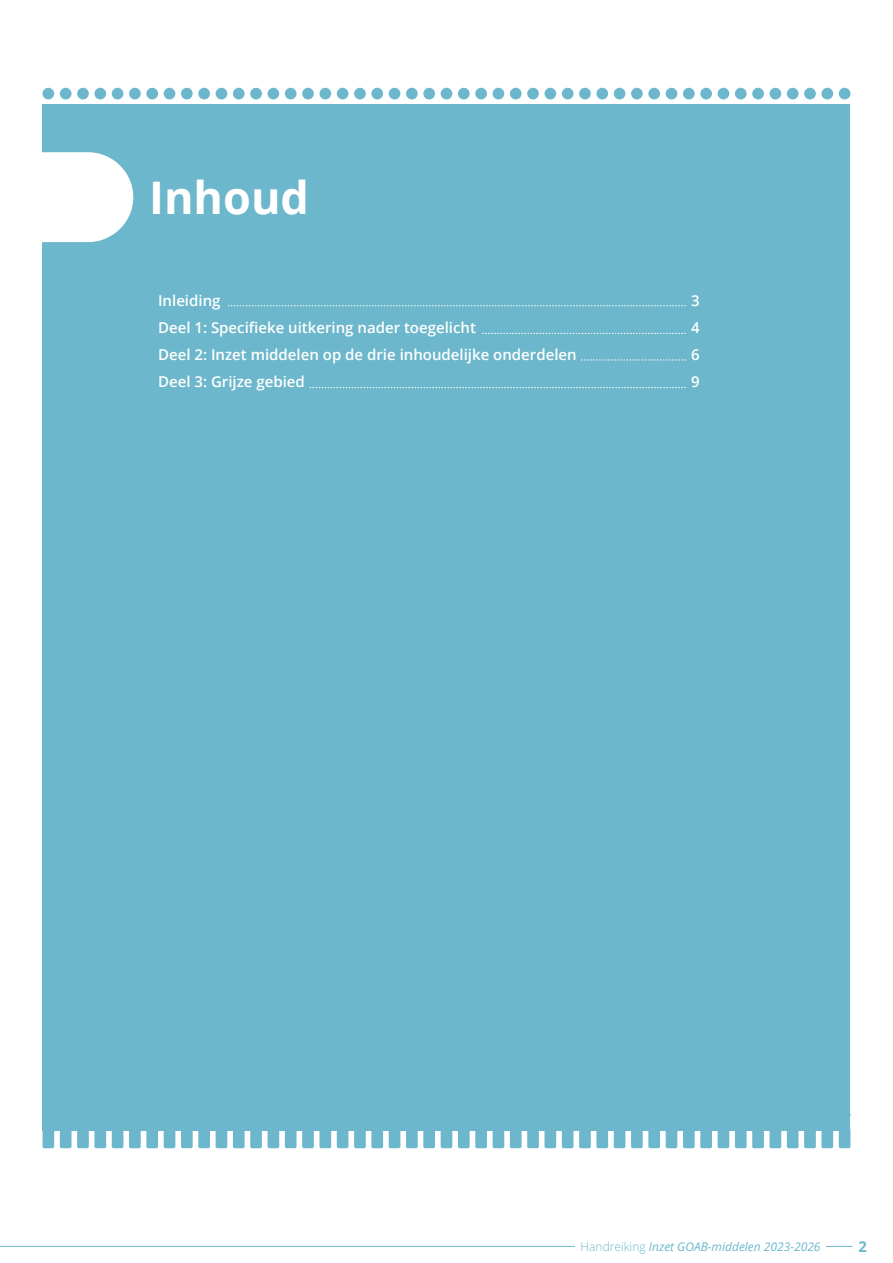
<style>
.page{position:relative;width:893px;height:1263px;background:#fff}
.page>*{position:absolute;margin:0;border:0;box-sizing:border-box;transform-origin:0 0}
.t1{font:700 45px "Open Sans";color:#fff}
.t2{font:600 15px "Open Sans";color:#fff}
.t3{font:700 15px "Open Sans";color:#6cb7cb}
.t4{font:italic 12px "Open Sans";color:#6cb7cb}
.s1{font-weight:300;font-style:normal}
</style>
<div class="page">
<div style="left:43px;top:104px;width:807px;height:1027px;background:#6cb7cb"></div>
<svg style="left:42px;top:152px;width:91px;height:90px"></svg>
<hr style="left:0;top:1246px;width:853px;height:1px;background:#6cb7cb">
<div style="left:575px;top:1242px;width:251px;height:9px;background:#fff"></div>
<svg style="left:43px;top:1131px;width:11px;height:17px"></svg>
<div style="left:43px;top:88px;width:11px;height:11px;background:#6cb7cb;border-radius:50%"></div>
<div style="left:60px;top:88px;width:12px;height:11px;background:#6cb7cb;border-radius:50%"></div>
<div style="left:77px;top:88px;width:12px;height:11px;background:#6cb7cb;border-radius:50%"></div>
<svg style="left:60px;top:1131px;width:46px;height:17px"></svg>
<div style="left:94px;top:88px;width:12px;height:11px;background:#6cb7cb;border-radius:50%"></div>
<svg style="left:112px;top:1131px;width:11px;height:17px"></svg>
<div style="left:112px;top:88px;width:11px;height:11px;background:#6cb7cb;border-radius:50%"></div>
<div style="left:129px;top:88px;width:12px;height:11px;background:#6cb7cb;border-radius:50%"></div>
<svg style="left:129px;top:1131px;width:29px;height:17px"></svg>
<div style="left:146px;top:88px;width:12px;height:11px;background:#6cb7cb;border-radius:50%"></div>
<svg style="left:164px;top:1131px;width:11px;height:17px"></svg>
<div style="left:164px;top:88px;width:11px;height:11px;background:#6cb7cb;border-radius:50%"></div>
<div style="left:181px;top:88px;width:12px;height:11px;background:#6cb7cb;border-radius:50%"></div>
<svg style="left:181px;top:1131px;width:29px;height:17px"></svg>
<div style="left:198px;top:88px;width:12px;height:11px;background:#6cb7cb;border-radius:50%"></div>
<svg style="left:216px;top:1131px;width:11px;height:17px"></svg>
<div style="left:216px;top:88px;width:11px;height:11px;background:#6cb7cb;border-radius:50%"></div>
<div style="left:233px;top:88px;width:12px;height:11px;background:#6cb7cb;border-radius:50%"></div>
<svg style="left:233px;top:1131px;width:29px;height:17px"></svg>
<div style="left:250px;top:88px;width:12px;height:11px;background:#6cb7cb;border-radius:50%"></div>
<svg style="left:268px;top:1131px;width:11px;height:17px"></svg>
<div style="left:268px;top:88px;width:11px;height:11px;background:#6cb7cb;border-radius:50%"></div>
<div style="left:285px;top:88px;width:12px;height:11px;background:#6cb7cb;border-radius:50%"></div>
<div style="left:302px;top:88px;width:12px;height:11px;background:#6cb7cb;border-radius:50%"></div>
<svg style="left:285px;top:1131px;width:46px;height:17px"></svg>
<div style="left:319px;top:88px;width:12px;height:11px;background:#6cb7cb;border-radius:50%"></div>
<svg style="left:337px;top:1131px;width:11px;height:17px"></svg>
<div style="left:337px;top:88px;width:11px;height:11px;background:#6cb7cb;border-radius:50%"></div>
<div style="left:354px;top:88px;width:12px;height:11px;background:#6cb7cb;border-radius:50%"></div>
<svg style="left:354px;top:1131px;width:29px;height:17px"></svg>
<div style="left:371px;top:88px;width:12px;height:11px;background:#6cb7cb;border-radius:50%"></div>
<svg style="left:389px;top:1131px;width:11px;height:17px"></svg>
<div style="left:389px;top:88px;width:11px;height:11px;background:#6cb7cb;border-radius:50%"></div>
<div style="left:406px;top:88px;width:12px;height:11px;background:#6cb7cb;border-radius:50%"></div>
<svg style="left:406px;top:1131px;width:29px;height:17px"></svg>
<div style="left:423px;top:88px;width:12px;height:11px;background:#6cb7cb;border-radius:50%"></div>
<svg style="left:441px;top:1131px;width:11px;height:17px"></svg>
<div style="left:441px;top:88px;width:11px;height:11px;background:#6cb7cb;border-radius:50%"></div>
<div style="left:458px;top:88px;width:12px;height:11px;background:#6cb7cb;border-radius:50%"></div>
<svg style="left:458px;top:1131px;width:29px;height:17px"></svg>
<div style="left:475px;top:88px;width:12px;height:11px;background:#6cb7cb;border-radius:50%"></div>
<svg style="left:493px;top:1131px;width:11px;height:17px"></svg>
<div style="left:493px;top:88px;width:11px;height:11px;background:#6cb7cb;border-radius:50%"></div>
<div style="left:510px;top:88px;width:12px;height:11px;background:#6cb7cb;border-radius:50%"></div>
<div style="left:527px;top:88px;width:12px;height:11px;background:#6cb7cb;border-radius:50%"></div>
<svg style="left:510px;top:1131px;width:46px;height:17px"></svg>
<div style="left:544px;top:88px;width:12px;height:11px;background:#6cb7cb;border-radius:50%"></div>
<svg style="left:562px;top:1131px;width:11px;height:17px"></svg>
<div style="left:562px;top:88px;width:11px;height:11px;background:#6cb7cb;border-radius:50%"></div>
<div style="left:579px;top:88px;width:12px;height:11px;background:#6cb7cb;border-radius:50%"></div>
<svg style="left:579px;top:1131px;width:29px;height:17px"></svg>
<div style="left:596px;top:88px;width:12px;height:11px;background:#6cb7cb;border-radius:50%"></div>
<svg style="left:614px;top:1131px;width:11px;height:17px"></svg>
<div style="left:614px;top:88px;width:11px;height:11px;background:#6cb7cb;border-radius:50%"></div>
<div style="left:631px;top:88px;width:12px;height:11px;background:#6cb7cb;border-radius:50%"></div>
<svg style="left:631px;top:1131px;width:29px;height:17px"></svg>
<div style="left:648px;top:88px;width:12px;height:11px;background:#6cb7cb;border-radius:50%"></div>
<svg style="left:666px;top:1131px;width:11px;height:17px"></svg>
<div style="left:666px;top:88px;width:11px;height:11px;background:#6cb7cb;border-radius:50%"></div>
<div style="left:683px;top:88px;width:12px;height:11px;background:#6cb7cb;border-radius:50%"></div>
<svg style="left:683px;top:1131px;width:29px;height:17px"></svg>
<div style="left:700px;top:88px;width:12px;height:11px;background:#6cb7cb;border-radius:50%"></div>
<svg style="left:718px;top:1131px;width:11px;height:17px"></svg>
<div style="left:718px;top:88px;width:11px;height:11px;background:#6cb7cb;border-radius:50%"></div>
<div style="left:735px;top:88px;width:12px;height:11px;background:#6cb7cb;border-radius:50%"></div>
<div style="left:752px;top:88px;width:12px;height:11px;background:#6cb7cb;border-radius:50%"></div>
<svg style="left:735px;top:1131px;width:46px;height:17px"></svg>
<div style="left:769px;top:88px;width:12px;height:11px;background:#6cb7cb;border-radius:50%"></div>
<svg style="left:787px;top:1131px;width:11px;height:17px"></svg>
<div style="left:787px;top:88px;width:11px;height:11px;background:#6cb7cb;border-radius:50%"></div>
<div style="left:804px;top:88px;width:12px;height:11px;background:#6cb7cb;border-radius:50%"></div>
<svg style="left:804px;top:1131px;width:29px;height:17px"></svg>
<div style="left:821px;top:88px;width:12px;height:11px;background:#6cb7cb;border-radius:50%"></div>
<svg style="left:839px;top:1131px;width:11px;height:17px"></svg>
<div style="left:839px;top:88px;width:11px;height:11px;background:#6cb7cb;border-radius:50%"></div>
<svg style="left:228px;top:305px;width:458px;height:1px"></svg>
<svg style="left:581px;top:360px;width:105px;height:1px"></svg>
<svg style="left:482px;top:333px;width:204px;height:1px"></svg>
<svg style="left:310px;top:387px;width:376px;height:1px"></svg>
<h1 class="t1" style="left:149px;top:166px;width:161px">Inhoud</h1>
<p class="t2" style="left:158px;top:291px;width:64px">Inleiding</p>
<p class="t2" style="left:691px;top:291px;width:10px">3</p>
<p class="t2" style="left:158px;top:318px;width:319px">Deel 1: Specifieke uitkering nader toegelicht</p>
<p class="t2" style="left:691px;top:318px;width:10px">4</p>
<p class="t2" style="left:158px;top:345px;width:420px">Deel 2: Inzet middelen op de drie inhoudelijke onderdelen</p>
<p class="t2" style="left:691px;top:345px;width:10px">6</p>
<p class="t2" style="left:158px;top:372px;width:148px">Deel 3: Grijze gebied</p>
<p class="t2" style="left:691px;top:372px;width:10px">9</p>
<p class="t4" style="left:581px;top:1238px;width:241px"><span class="s1">Handreiking</span> Inzet GOAB-middelen 2023-2026</p>
<p class="t3" style="left:858px;top:1236px;width:10px">2</p>
</div>
